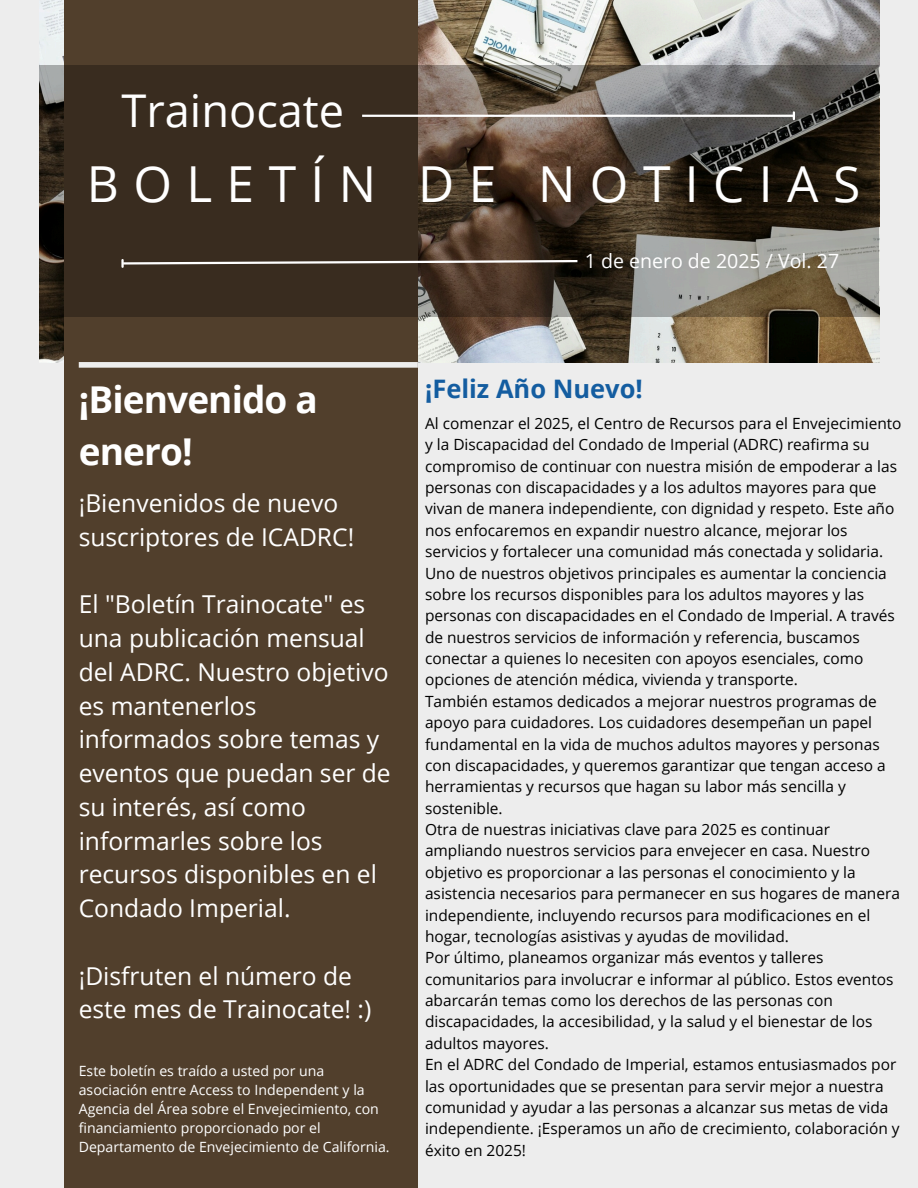
<style>
.page{position:relative;width:918px;height:1188px;background:#ededed}
.page>*{position:absolute;margin:0;border:0;box-sizing:border-box;transform-origin:0 0}
.t1{font:49.65px "Open Sans";letter-spacing:.29em;color:#fff}
.t2{font:45.15px "Open Sans";color:#fff}
.t3{font:700 37.05px/51.6px "Open Sans";letter-spacing:-.025em;color:#fff}
.t4{font:700 25.5px "Open Sans";color:#145da0}
.t5{font:24.6px/33.8px "Open Sans";color:#fff}
.t6{font:19.5px "Open Sans";color:#fff}
.t7{font:15.45px/21.3px "Open Sans";color:#000}
.t8{font:14.1px/19.2px "Open Sans";color:#fff}
</style>
<div class="page">
<img style="left:39px;top:0;width:840px;height:362px">
<div style="left:64px;top:0;width:354px;height:1188px;background:#513f2c"></div>
<svg style="left:39px;top:65px;width:840px;height:252px;background:#493e32"></svg>
<hr style="left:362px;top:115px;width:431px;height:2px;background:#fff">
<svg style="left:793px;top:112px;width:2px;height:7px"></svg>
<svg style="left:121px;top:259px;width:459px;height:8px;background:#73685f"></svg>
<div style="left:79px;top:362px;width:339px;height:6px;background:#ededed"></div>
<p class="t2" style="left:121px;top:79px;width:224px">Trainocate</p>
<p class="t1" style="left:87px;top:149px;width:775px">BOLETÍN DE NOTICIAS</p>
<h2 class="t6" style="left:585px;top:247px;width:256px">1 de enero de 2025 / Vol. 27</h2>
<h1 class="t3" style="left:79px;top:373px;width:240px">¡Bienvenido a enero!</h1>
<h6 class="t5" style="left:79px;top:486px;width:277px">¡Bienvenidos de nuevo suscriptores de ICADRC!</h6>
<p class="t5" style="left:79px;top:587px;width:314px">El "Boletín Trainocate" es una publicación mensual del ADRC. Nuestro objetivo es mantenerlos informados sobre temas y eventos que puedan ser de su interés, así como informarles sobre los recursos disponibles en el<br>Condado Imperial.</p>
<p class="t5" style="left:79px;top:958px;width:294px">¡Disfruten el número de este mes de Trainocate! :)</p>
<h3 class="t8" style="left:79px;top:1061px;width:312px">Este boletín es traído a usted por una asociación entre Access to Independent y la Agencia del Área sobre el Envejecimiento, con financiamiento proporcionado por el Departamento de Envejecimiento de California.</h3>
<p class="t4" style="left:425px;top:371px;width:219px">¡Feliz Año Nuevo!</p>
<h5 class="t7" style="left:425px;top:412px;width:478px">Al comenzar el 2025, el Centro de Recursos para el Envejecimiento y la Discapacidad del Condado de Imperial (ADRC) reafirma su compromiso de continuar con nuestra misión de empoderar a las personas con discapacidades y a los adultos mayores para que vivan de manera independiente, con dignidad y respeto. Este año nos enfocaremos en expandir nuestro alcance, mejorar los servicios y fortalecer una comunidad más conectada y solidaria.</h5>
<h5 class="t7" style="left:425px;top:562px;width:471px">Uno de nuestros objetivos principales es aumentar la conciencia sobre los recursos disponibles para los adultos mayores y las personas con discapacidades en el Condado de Imperial. A través de nuestros servicios de información y referencia, buscamos conectar a quienes lo necesiten con apoyos esenciales, como opciones de atención médica, vivienda y transporte.</h5>
<h5 class="t7" style="left:425px;top:690px;width:462px">También estamos dedicados a mejorar nuestros programas de apoyo para cuidadores. Los cuidadores desempeñan un papel fundamental en la vida de muchos adultos mayores y personas con discapacidades, y queremos garantizar que tengan acceso a herramientas y recursos que hagan su labor más sencilla y sostenible.</h5>
<p class="t7" style="left:425px;top:818px;width:476px">Otra de nuestras iniciativas clave para 2025 es continuar ampliando nuestros servicios para envejecer en casa. Nuestro objetivo es proporcionar a las personas el conocimiento y la asistencia necesarios para permanecer en sus hogares de manera independiente, incluyendo recursos para modificaciones en el hogar, tecnologías asistivas y ayudas de movilidad.</p>
<h4 class="t7" style="left:425px;top:947px;width:470px">Por último, planeamos organizar más eventos y talleres comunitarios para involucrar e informar al público. Estos eventos abarcarán temas como los derechos de las personas con discapacidades, la accesibilidad, y la salud y el bienestar de los adultos mayores.</h4>
<p class="t7" style="left:425px;top:1054px;width:476px">En el ADRC del Condado de Imperial, estamos entusiasmados por las oportunidades que se presentan para servir mejor a nuestra comunidad y ayudar a las personas a alcanzar sus metas de vida independiente. ¡Esperamos un año de crecimiento, colaboración y éxito en 2025!</p>
</div>
